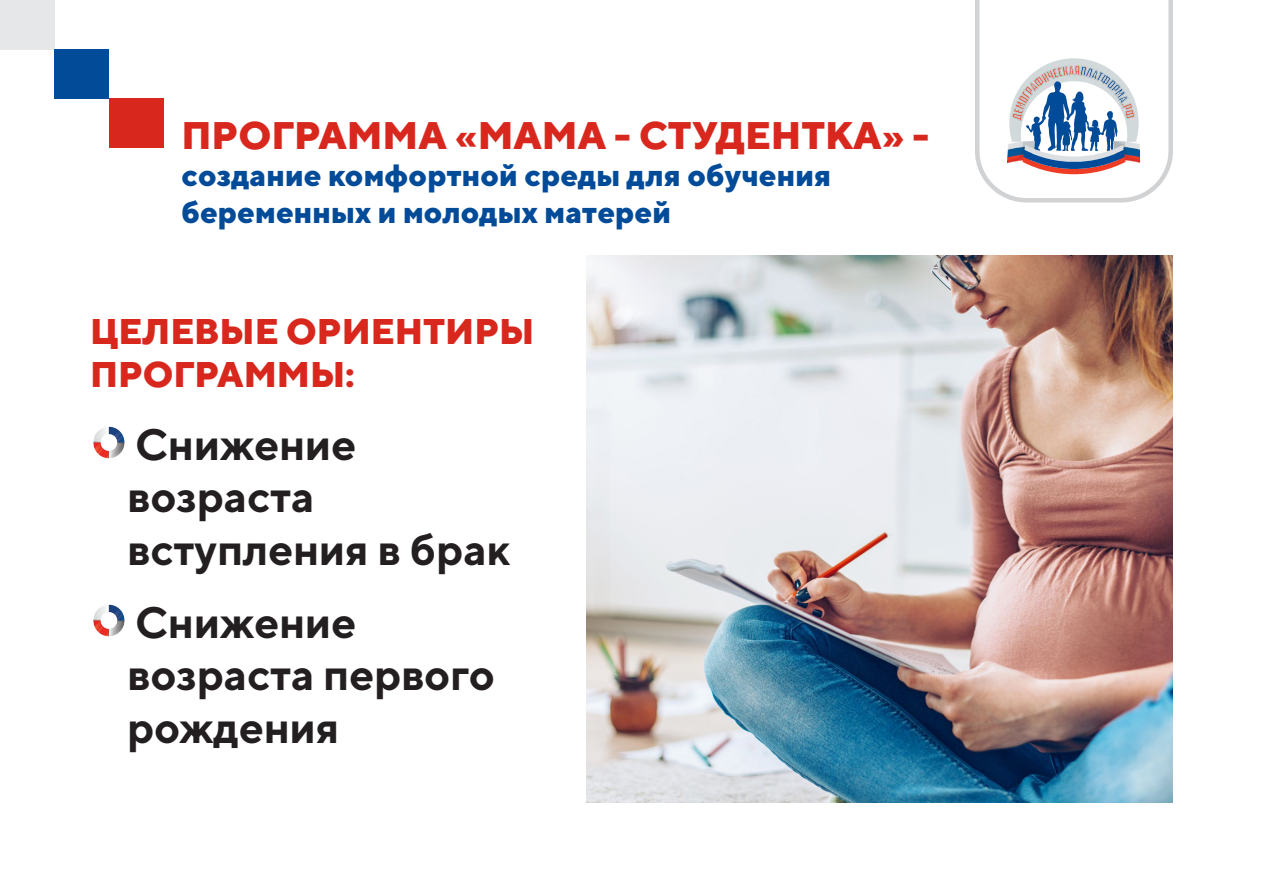
<style>
.page{position:relative;width:1263px;height:893px;background:#fff}
.page>*{position:absolute;margin:0;border:0;box-sizing:border-box;transform-origin:0 0}
.t1{font:700 43.8px/52.5px "TT Norms";color:#231f20}
.t2{font:800 38.4px "TT Norms";color:#d8281e}
.t3{font:800 35.7px/42.9px "TT Norms";color:#d8281e}
.t4{font:800 30.75px/36.9px "TT Norms";color:#024b99}
</style>
<div class="page">
<div style="left:109px;top:99px;width:55px;height:49px;background:#d8281e"></div>
<div style="left:0;top:0;width:55px;height:49px;background:#e6e7e9"></div>
<div style="left:55px;top:49px;width:54px;height:50px;background:#024b99"></div>
<svg style="left:975px;top:0;width:198px;height:202px"></svg>
<img style="left:93px;top:426px;width:32px;height:33px">
<img style="left:93px;top:604px;width:32px;height:33px">
<img style="left:587px;top:255px;width:586px;height:548px">
<p class="t2" style="left:181px;top:111px;width:749px">ПРОГРАММА «МАМА - СТУДЕНТКА» -</p>
<p class="t4" style="left:181px;top:156px;width:651px">создание комфортной среды для обучения беременных и молодых матерей</p>
<p class="t3" style="left:90px;top:309px;width:446px">ЦЕЛЕВЫЕ ОРИЕНТИРЫ<br>ПРОГРАММЫ:</p>
<p class="t1" style="left:128px;top:417px;width:384px">Снижение возраста вступления в брак</p>
<p class="t1" style="left:128px;top:595px;width:369px">Снижение возраста первого рождениզя</p>
</div>
